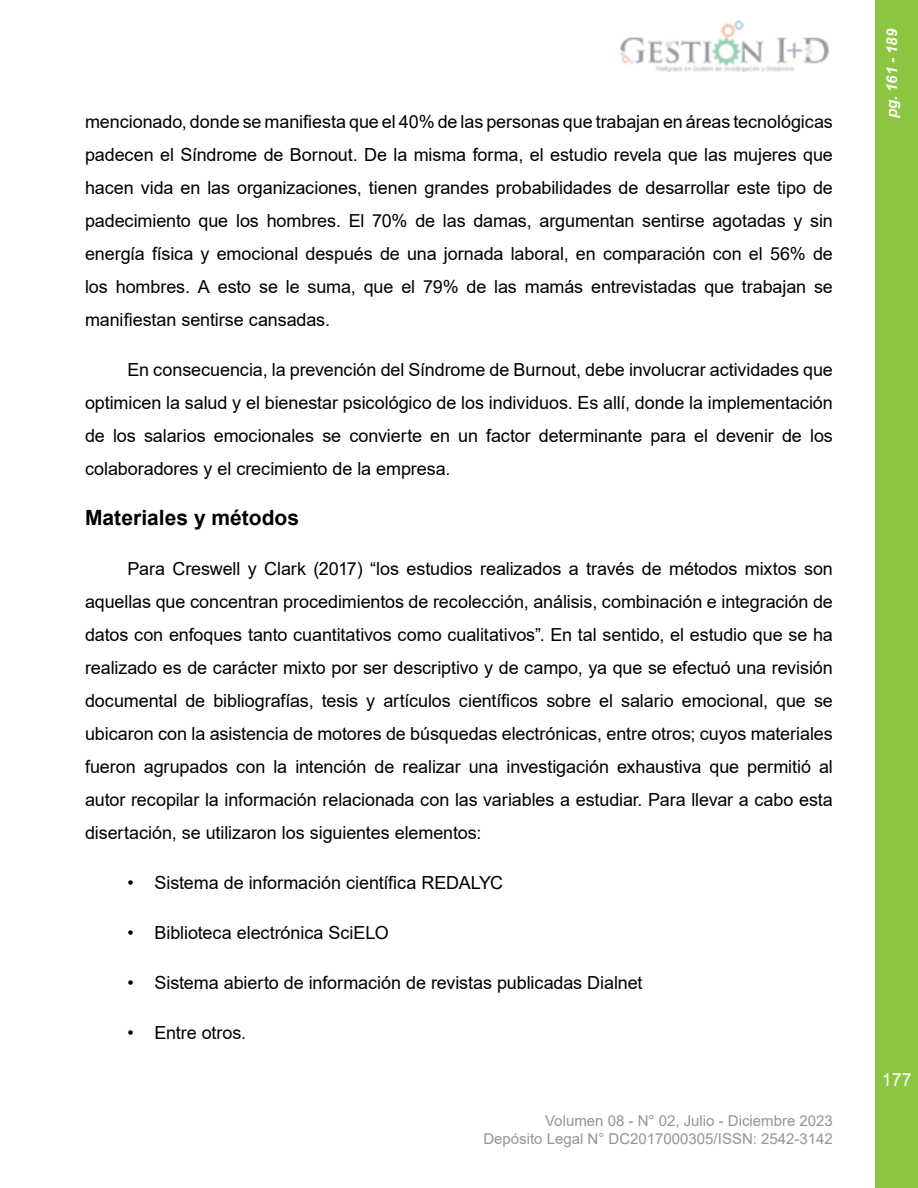
<style>
.page{position:relative;width:918px;height:1188px;background:#fff}
.page>*{position:absolute;margin:0;border:0;box-sizing:border-box;transform-origin:0 0}
.t1{font:700 21px "Arial";color:#000}
.t2{font:18px/33px "Arial";letter-spacing:-.005em;color:#000;text-align:justify}
.t3{font:18px "Arial";color:#fff}
.t4{font:15px/18px "Arial";color:#939598;text-align:right}
.t5{font:italic 700 15px "Arial";letter-spacing:-.01em;color:#fff}
</style>
<div class="page">
<div style="left:876px;top:0;width:42px;height:1188px;background:#8cc640"></div>
<img style="left:620px;top:21px;width:209px;height:51px">
<p class="t2" style="left:85px;top:105px;width:749px">mencionado, donde se manifiesta que el 40% de las personas que trabajan en áreas tecnológicas padecen el Síndrome de Bornout. De la misma forma, el estudio revela que las mujeres que hacen vida en las organizaciones, tienen grandes probabilidades de desarrollar este tipo de padecimiento que los hombres. El 70% de las damas, argumentan sentirse agotadas y sin energía física y emocional después de una jornada laboral, en comparación con el 56% de los hombres. A esto se le suma, que el 79% de las mamás entrevistadas que trabajan se manifiestan sentirse cansadas.</p>
<p class="t2" style="left:85px;top:353px;width:749px;text-indent:43px">En consecuencia, la prevención del Síndrome de Burnout, debe involucrar actividades que optimicen la salud y el bienestar psicológico de los individuos. Es allí, donde la implementación de los salarios emocionales se convierte en un factor determinante para el devenir de los colaboradores y el crecimiento de la empresa.</p>
<p class="t1" style="left:85px;top:503px;width:216px">Materiales y métodos</p>
<p class="t2" style="left:85px;top:552px;width:749px;text-indent:43px">Para Creswell y Clark (2017) “los estudios realizados a través de métodos mixtos son aquellas que concentran procedimientos de recolección, análisis, combinación e integración de datos con enfoques tanto cuantitativos como cualitativos”. En tal sentido, el estudio que se ha realizado es de carácter mixto por ser descriptivo y de campo, ya que se efectuó una revisión documental de bibliografías, tesis y artículos científicos sobre el salario emocional, que se ubicaron con la asistencia de motores de búsquedas electrónicas, entre otros; cuyos materiales fueron agrupados con la intención de realizar una investigación exhaustiva que permitió al autor recopilar la información relacionada con las variables a estudiar. Para llevar a cabo esta disertación, se utilizaron los siguientes elementos:</p>
<p class="t2" style="left:128px;top:866px;width:377px">• Sistema de información científica REDALYC</p>
<p class="t2" style="left:128px;top:916px;width:263px">• Biblioteca electrónica SciELO</p>
<p class="t2" style="left:128px;top:966px;width:516px">• Sistema abierto de información de revistas publicadas Dialnet</p>
<p class="t2" style="left:128px;top:1016px;width:120px">• Entre otros.</p>
<p class="t4" style="left:483px;top:1112px;width:351px">Volumen 08 - N° 02, Julio - Diciembre 2023<br>Depósito Legal N° DC2017000305/ISSN: 2542-3142</p>
<p class="t5" style="left:882px;top:118px;width:91px;rotate:-90deg">pg. 161 - 189</p>
<p class="t3" style="left:882px;top:1068px;width:32px">177</p>
</div>
